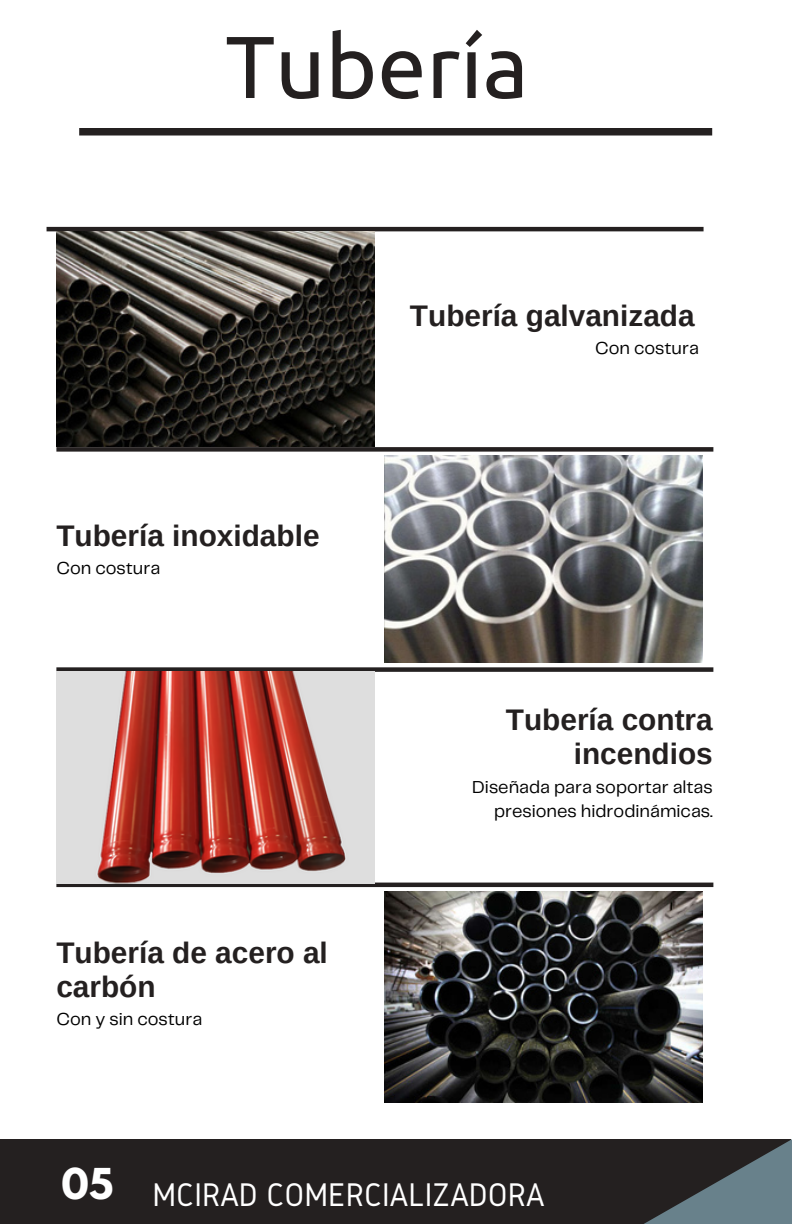
<style>
.page{position:relative;width:792px;height:1224px;background:#fff}
.page>*{position:absolute;margin:0;border:0;box-sizing:border-box;transform-origin:0 0}
.t1{font:88px "Ubuntu";color:#242020}
.t2{font:34px "Gidole";color:#fff}
.t3{font:700 29.8px/34.4px "Arimo";color:#242020;text-align:right}
.t4{font:18px/24px "Telegraf";color:#000;text-align:right}
</style>
<div class="page">
<img style="left:385px;top:456px;width:318px;height:207px">
<div style="left:56px;top:447px;width:657px;height:5px;background:#242020"></div>
<div style="left:56px;top:667px;width:657px;height:5px;background:#242020"></div>
<hr style="left:56px;top:883px;width:657px;height:4px;background:#242020">
<hr style="left:47px;top:227px;width:657px;height:4px;background:#242020">
<img style="left:385px;top:891px;width:318px;height:212px">
<img style="left:56px;top:672px;width:318px;height:211px">
<img style="left:56px;top:231px;width:318px;height:216px">
<div style="left:0;top:1139px;width:791px;height:85px;background:#242020"></div>
<svg style="left:644px;top:1139px;width:148px;height:85px;fill:#68818b"></svg>
<div style="left:79px;top:128px;width:633px;height:8px;background:#242020"></div>
<div style="left:79px;top:1143px;width:633px;height:8px;background:#242020"></div>
<h1 class="t1" style="left:225px;top:16px;width:305px">Tubería</h1>
<h3 class="t3" style="left:56px;top:518px;width:265px">Tubería inoxidable</h3>
<p class="t4" style="left:56px;top:557px;width:105px">Con costura</p>
<h3 class="t3" style="left:56px;top:935px;width:273px;text-align:left">Tubería de acero al carbón</h3>
<p class="t4" style="left:56px;top:1008px;width:147px">Con y sin costura</p>
<h3 class="t3" style="left:410px;top:298px;width:286px">Tubería galvanizada</h3>
<p class="t4" style="left:595px;top:337px;width:105px">Con costura</p>
<h3 class="t3" style="left:506px;top:702px;width:208px">Tubería contra incendios</h3>
<p class="t4" style="left:472px;top:776px;width:242px">Diseñada para soportar altas presiones hidrodinámicas.</p>
<h2 class="t2" style="left:61px;top:1176px;width:485px"><sup>05</sup> MCIRAD COMERCIALIZADORA</h2>
</div>
